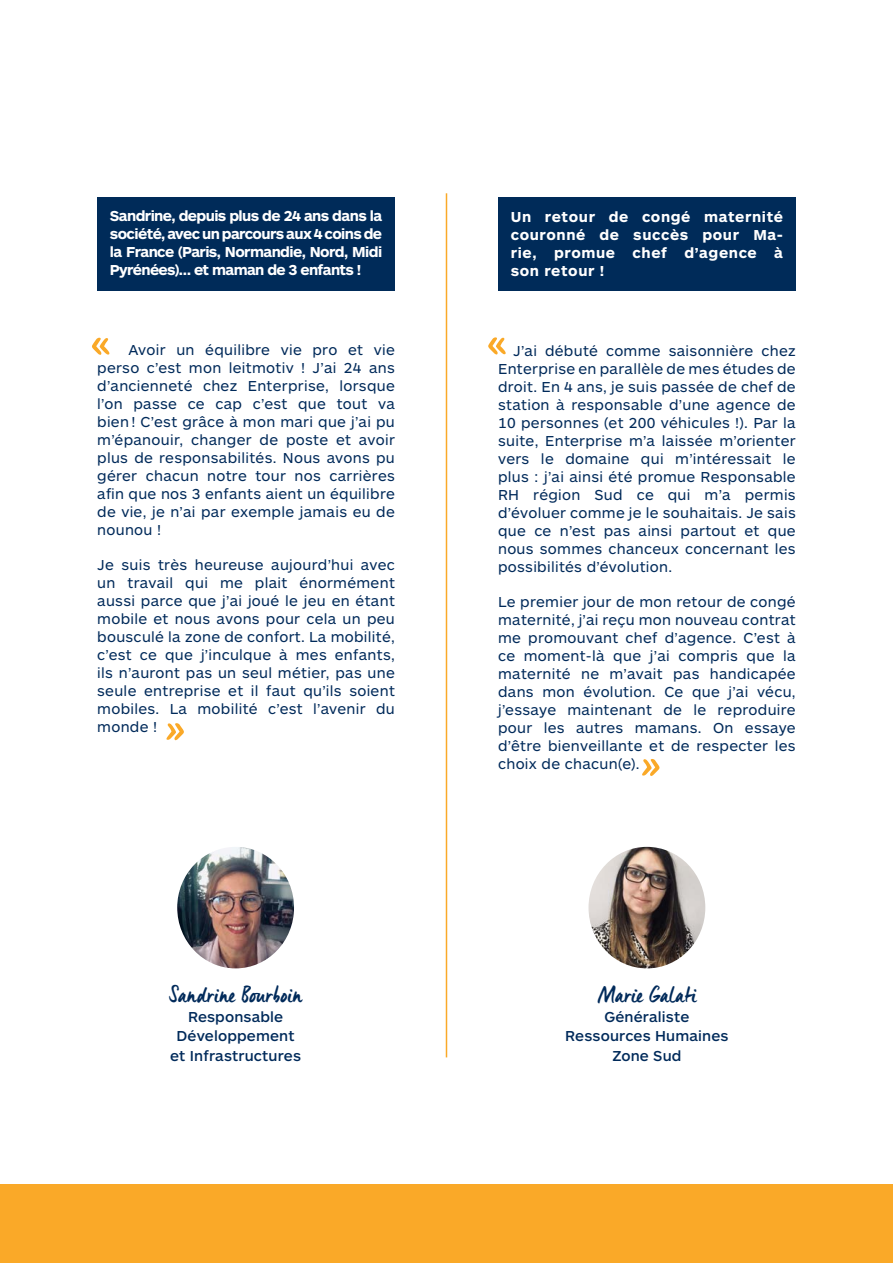
<style>
.page{position:relative;width:893px;height:1263px;background:#fff}
.page>*{position:absolute;margin:0;border:0;box-sizing:border-box;transform-origin:0 0}
.t1{font:56.55px "Manus Smooth";color:#faa928}
.t2{font:22.5px "Manus Smooth";letter-spacing:.02em;color:#002a5a}
.t3{font:15px/18px "ARS Maquette Pro";letter-spacing:.02em;color:#002a5a;text-align:justify}
.t4{font:700 15px/18px "ARS Maquette Pro";letter-spacing:-.005em;color:#fff;text-align:justify}
.t5{font:500 15px/19.5px "ARS Maquette Pro";letter-spacing:.01em;color:#002a5a;text-align:center}
.s1{color:#fff}
</style>
<div class="page">
<div style="left:0;top:1184px;width:893px;height:79px;background:#faa928"></div>
<hr style="left:446px;top:193px;width:1px;height:864px;background:#faa928">
<img style="left:590px;top:848px;width:114px;height:119px">
<div style="left:585px;top:843px;width:124px;height:129px;border:4px solid #fff;border-radius:50%"></div>
<div style="left:498px;top:198px;width:298px;height:93px;background:#002b59"></div>
<div style="left:97px;top:198px;width:298px;height:93px;background:#002b59"></div>
<img style="left:178px;top:848px;width:115px;height:119px">
<div style="left:173px;top:843px;width:125px;height:129px;border:4px solid #fff;border-radius:50%"></div>
<p class="t4" style="left:110px;top:206px;width:274px">Sandrine, depuis plus de 24 ans dans la société, avec un parcours aux 4 coins de la France (Paris, Normandie, Nord, Midi Pyrénées)… et maman de 3 enfants !</p>
<p class="t1" style="left:88px;top:307px;width:27px">«</p>
<p class="t3" style="left:97px;top:340px;width:299px;text-indent:31px">Avoir un équilibre vie pro et vie perso c’est mon leitmotiv ! J’ai 24 ans d’ancienneté chez Enterprise, lorsque l’on passe ce cap c’est que tout va bien ! C’est grâce à mon mari que j’ai pu m’épanouir, changer de poste et avoir plus de responsabilités. Nous avons pu gérer chacun notre tour nos carrières afin que nos 3 enfants aient un équilibre de vie, je n’ai par exemple jamais eu de nounou !</p>
<p class="t3" style="left:97px;top:555px;width:299px">Je suis très heureuse aujourd’hui avec un travail qui me plait énormément aussi parce que j’ai joué le jeu en étant mobile et nous avons pour cela un peu bousculé la zone de confort. La mobilité, c’est ce que j’inculque à mes enfants, ils n’auront pas un seul métier, pas une seule entreprise et il faut qu’ils soient mobiles. La mobilité c’est l’avenir du monde !</p>
<p class="t1" style="left:164px;top:692px;width:24px">»</p>
<p class="t2" style="left:169px;top:981px;width:135px">Sandrine Bourboin</p>
<p class="t5" style="left:170px;top:1006px;width:132px">Responsable<br>Développement et Infrastructures</p>
<p class="t4" style="left:511px;top:207px;width:274px">Un retour de congé maternité couronné de succès pour Ma&shy;rie, promue chef d’agence à son retour !</p>
<p class="t1" style="left:484px;top:306px;width:27px">«</p>
<p class="t3" style="left:498px;top:341px;width:299px"><span class="s1">«</span> J’ai débuté comme saisonnière chez Enterprise en parallèle de mes études de droit. En 4 ans, je suis passée de chef de station à responsable d’une agence de 10 personnes (et 200 véhicules !). Par la suite, Enterprise m’a laissée m’orienter vers le domaine qui m’intéressait le plus : j’ai ainsi été promue Responsable RH région Sud ce qui m’a permis d’évoluer comme je le souhaitais. Je sais que ce n’est pas ainsi partout et que nous sommes chanceux concernant les possibilités d’évolution.</p>
<p class="t3" style="left:498px;top:592px;width:299px">Le premier jour de mon retour de congé maternité, j’ai reçu mon nouveau contrat me promouvant chef d’agence. C’est à ce moment-là que j’ai compris que la maternité ne m’avait pas handicapée dans mon évolution. Ce que j’ai vécu, j’essaye maintenant de le reproduire pour les autres mamans. On essaye d’être bienveillante et de respecter les choix de chacun(e).</p>
<p class="t1" style="left:640px;top:728px;width:24px">»</p>
<p class="t2" style="left:598px;top:981px;width:100px">Marie Galati</p>
<p class="t5" style="left:565px;top:1006px;width:165px">Généraliste<br>Ressources Humaines<br>Zone Sud</p>
</div>
